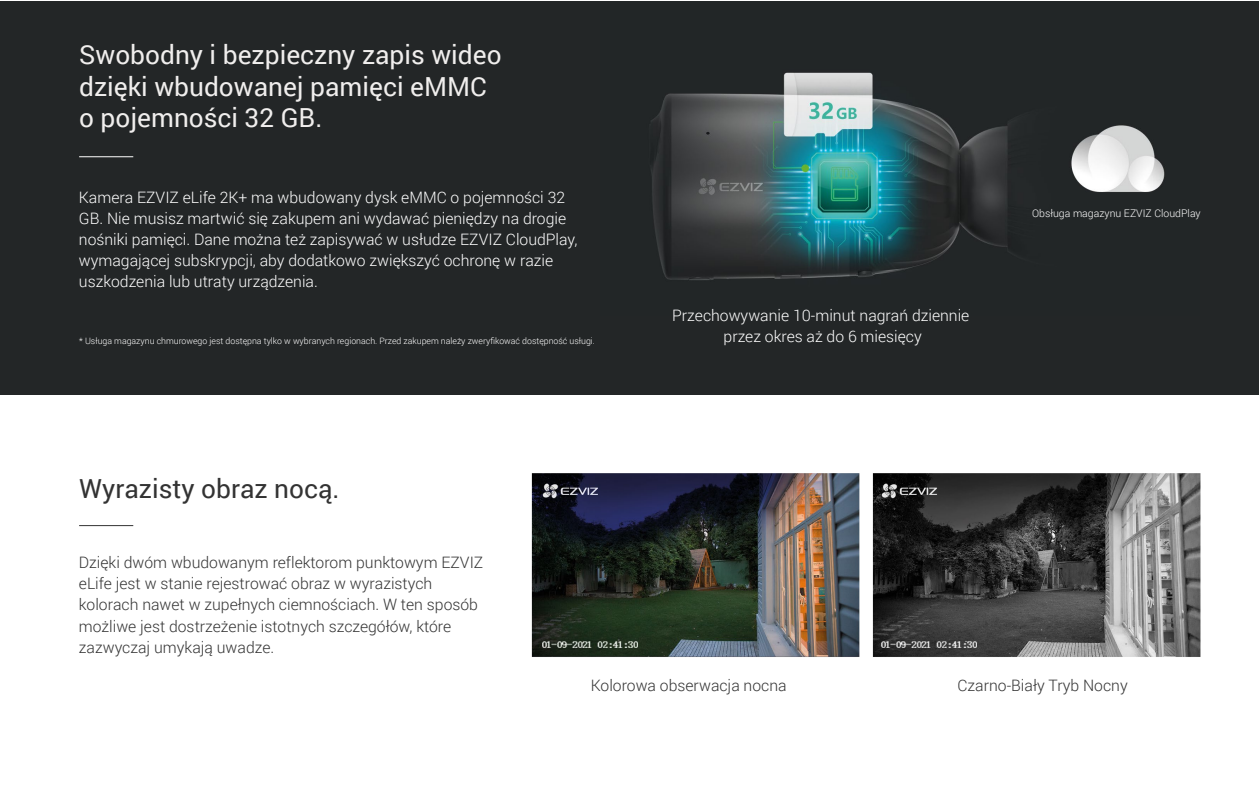
<style>
.page{position:relative;width:1260px;height:788px;background:#fff}
.page>*{position:absolute;margin:0;border:0;box-sizing:border-box;transform-origin:0 0}
.t1{font:26.25px/31.5px "Roboto";color:#f0eeed}
.t2{font:26.25px "Roboto";color:#333}
.t3{font:300 15.75px/21px "Roboto";color:#fff;text-align:center}
.t4{font:300 15.75px/21px "Roboto";color:#333}
.t5{font:300 10.5px "Roboto";color:#fff}
.t6{font:300 8.75px "Roboto";color:#fff}
</style>
<div class="page">
<div style="left:0;top:1px;width:1259px;height:394px;background:#232627"></div>
<img style="left:651px;top:72px;width:514px;height:208px">
<img style="left:531px;top:473px;width:670px;height:184px">
<hr style="left:79px;top:156px;width:54px;height:1px;background:#fff">
<hr style="left:79px;top:525px;width:54px;height:1px;background:#333">
<h1 class="t1" style="left:79px;top:38px;width:424px">Swobodny i bezpieczny zapis wideo dzięki wbudowanej pamięci eMMC o pojemności 32 GB.</h1>
<p class="t3" style="left:79px;top:187px;width:500px;text-align:left">Kamera EZVIZ eLife 2K+ ma wbudowany dysk eMMC o pojemności 32<br>GB. Nie musisz martwić się zakupem ani wydawać pieniędzy na drogie nośniki pamięci. Dane można też zapisywać w usłudze EZVIZ CloudPlay, wymagającej subskrypcji, aby dodatkowo zwiększyć ochronę w razie uszkodzenia lub utraty urządzenia.</p>
<p class="t6" style="left:79px;top:334px;width:517px">* Usługa magazynu chmurowego jest dostępna tylko w wybranych regionach. Przed zakupem należy zweryfikować dostępność usługi.</p>
<h1 class="t2" style="left:79px;top:470px;width:262px">Wyrazisty obraz nocą.</h1>
<p class="t4" style="left:79px;top:551px;width:406px">Dzięki dwóm wbudowanym reflektorom punktowym EZVIZ eLife jest w stanie rejestrować obraz w wyrazistych kolorach nawet w zupełnych ciemnościach. W ten sposób możliwe jest dostrzeżenie istotnych szczegółów, które zazwyczaj umykają uwadze.</p>
<p class="t3" style="left:672px;top:305px;width:299px">Przechowywanie 10-minut nagrań dziennie przez okres aż do 6 miesięcy</p>
<p class="t5" style="left:1032px;top:205px;width:170px">Obsługa magazynu EZVIZ CloudPlay</p>
<p class="t4" style="left:591px;top:674px;width:197px">Kolorowa obserwacja nocna</p>
<p class="t4" style="left:958px;top:674px;width:172px">Czarno-Biały Tryb Nocny</p>
</div>
